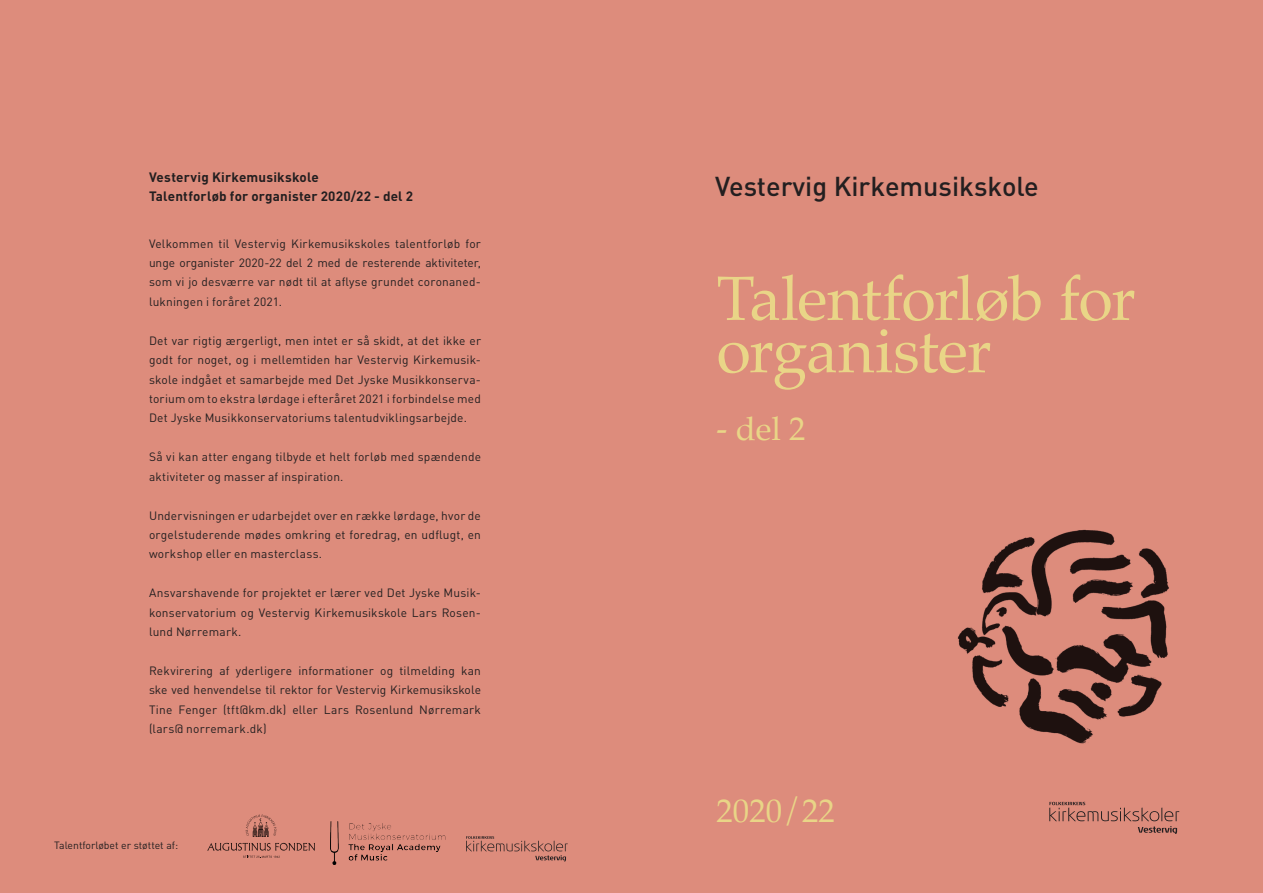
<style>
.page{position:relative;width:1263px;height:893px;background:#dd8c7c}
.page>*{position:absolute;margin:0;border:0;box-sizing:border-box;transform-origin:0 0}
.t1{font:62.7px "Palatino";letter-spacing:-.02em;color:#e9d587}
.t2{font:32.85px "Palatino";color:#e9d587}
.t3{font:500 27px "DIN Pro";color:#231f20}
.t4{font:700 13.5px "DIN Pro";letter-spacing:.015em;color:#231f20}
.t5{font:12px/19.5px "DIN Pro";letter-spacing:.015em;color:#231f20;text-align:justify}
.t6{font:10.5px "DIN Pro";color:#231f20}
</style>
<div class="page">
<img style="left:957px;top:529px;width:212px;height:215px">
<svg style="left:207px;top:843px;width:108px;height:15px"></svg>
<svg style="left:246px;top:815px;width:30px;height:22px"></svg>
<img style="left:331px;top:821px;width:115px;height:44px">
<svg style="left:466px;top:836px;width:102px;height:25px"></svg>
<svg style="left:1049px;top:802px;width:130px;height:32px"></svg>
<p class="t4" style="left:149px;top:168px;width:171px">Vestervig Kirkemusikskole</p>
<p class="t4" style="left:149px;top:187px;width:266px">Talentforløb for organister 2020/22 - del 2</p>
<p class="t5" style="left:149px;top:233px;width:333px">Velkommen til Vestervig Kirkemusikskoles talentforløb for unge organister 2020-22 del 2 med de resterende aktiviteter,</p>
<p class="t5" style="left:149px;top:272px;width:333px">som vi jo desværre var nødt til at aflyse grundet coronaned&shy;lukningen i foråret 2021.</p>
<p class="t5" style="left:149px;top:330px;width:334px">Det var rigtig ærgerligt, men intet er så skidt, at det ikke er godt for noget, og i mellemtiden har Vestervig Kirkemusik&shy;skole indgået et samarbejde med Det Jyske Musikkonserva&shy;torium om to ekstra lørdage i efteråret 2021 i forbindelse med Det Jyske Musikkonservatoriums talentudviklingsarbejde.</p>
<p class="t5" style="left:149px;top:447px;width:334px">Så vi kan atter engang tilbyde et helt forløb med spændende aktiviteter og masser af inspiration.</p>
<p class="t5" style="left:149px;top:505px;width:334px">Undervisningen er udarbejdet over en række lørdage, hvor de orgelstuderende mødes omkring et foredrag, en udflugt, en workshop eller en masterclass.</p>
<p class="t5" style="left:149px;top:583px;width:333px">Ansvarshavende for projektet er lærer ved Det Jyske Musik&shy;konservatorium og Vestervig Kirkemusikskole Lars Rosen&shy;lund Nørremark.</p>
<p class="t5" style="left:149px;top:660px;width:333px">Rekvirering af yderligere informationer og tilmelding kan ske ved henvendelse til rektor for Vestervig Kirkemusikskole Tine Fenger (tft@km.dk) eller Lars Rosenlund Nørremark (lars@ norremark.dk)</p>
<p class="t6" style="left:54px;top:838px;width:125px">Talentforløbet er støttet af:</p>
<p class="t3" style="left:715px;top:168px;width:325px">Vestervig Kirkemusikskole</p>
<p class="t1" style="left:716px;top:247px;width:421px">Talentforløb for</p>
<p class="t1" style="left:716px;top:299px;width:277px">organister</p>
<p class="t2" style="left:716px;top:402px;width:91px">- del 2</p>
<p class="t2" style="left:716px;top:784px;width:120px">2020/22</p>
</div>
